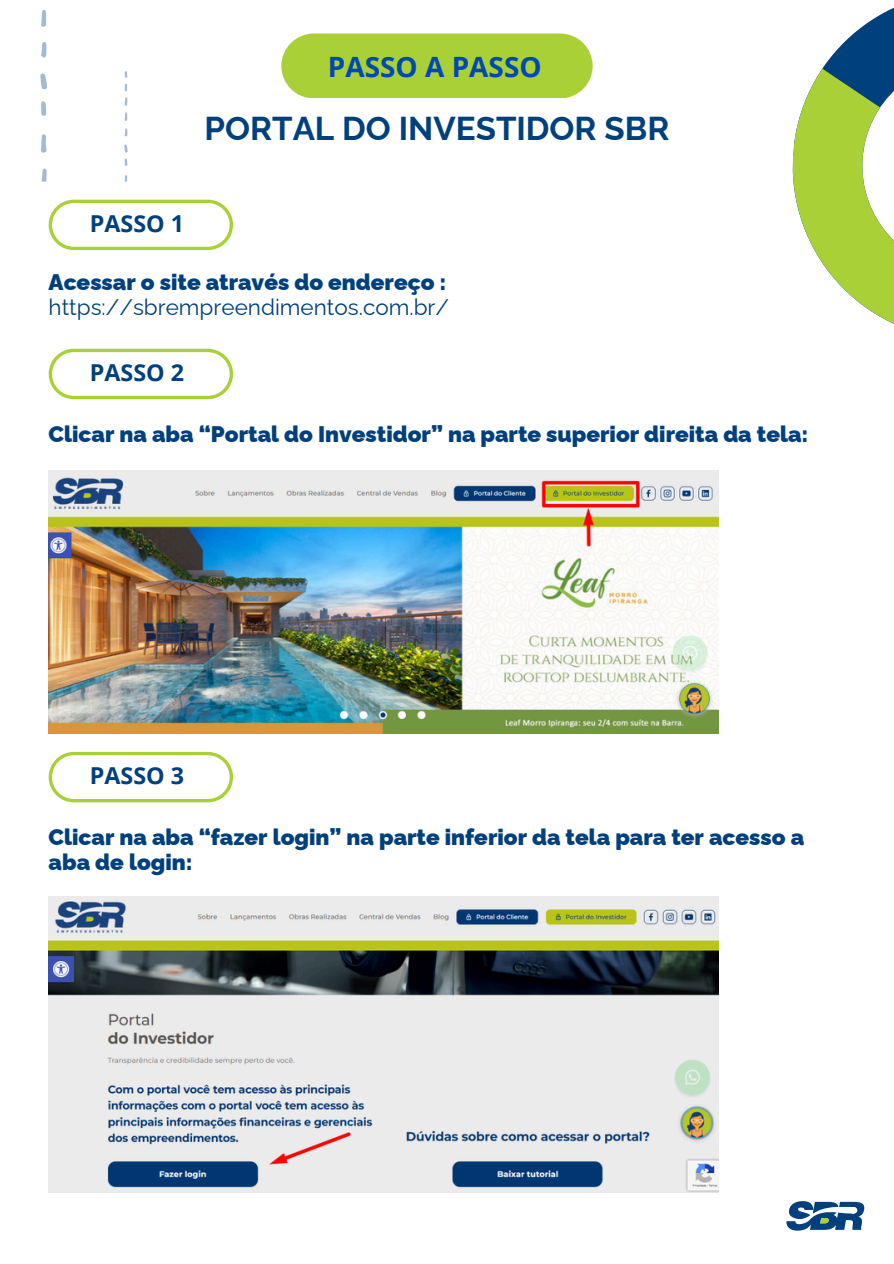
<style>
.page{position:relative;width:894px;height:1264px;background:#fff}
.page>*{position:absolute;margin:0;border:0;box-sizing:border-box;transform-origin:0 0}
.t1{font:700 33px "Raleway";color:#00407c}
.t2{font:700 27.9px "Open Sans";color:#004aad}
.t3{font:700 23.25px "Open Sans";color:#00407c}
.t4{font:900 22.5px/24.8px "Raleway";color:#00407c}
.t5{font:22.5px/24.8px "Raleway";color:#00407c}
.s1{font-weight:900}
</style>
<div class="page">
<div style="left:281px;top:33px;width:311px;height:65px;background:#aad037"></div>
<svg style="left:786px;top:1201px;width:78px;height:29px"></svg>
<div style="left:849px;top:1207px;width:8px;height:6px;background:#fff;border-radius:50%"></div>
<svg style="left:125px;top:175px;width:2px;height:6px"></svg>
<svg style="left:125px;top:112px;width:2px;height:9px"></svg>
<svg style="left:124px;top:97px;width:3px;height:9px"></svg>
<svg style="left:125px;top:128px;width:2px;height:9px"></svg>
<svg style="left:124px;top:144px;width:4px;height:22px"></svg>
<svg style="left:125px;top:84px;width:2px;height:7px"></svg>
<svg style="left:125px;top:71px;width:2px;height:7px"></svg>
<svg style="left:41px;top:168px;width:6px;height:13px"></svg>
<svg style="left:41px;top:134px;width:5px;height:19px"></svg>
<svg style="left:41px;top:10px;width:5px;height:17px"></svg>
<svg style="left:41px;top:42px;width:5px;height:16px"></svg>
<svg style="left:40px;top:73px;width:7px;height:43px"></svg>
<svg style="left:792px;top:8px;width:101px;height:316px"></svg>
<svg style="left:49px;top:200px;width:184px;height:50px"></svg>
<svg style="left:49px;top:349px;width:184px;height:50px"></svg>
<img style="left:49px;top:470px;width:669px;height:263px">
<svg style="left:49px;top:752px;width:184px;height:50px"></svg>
<img style="left:49px;top:896px;width:669px;height:296px">
<h2 class="t2" style="left:328px;top:47px;width:215px">PASSO A PASSO</h2>
<p class="t1" style="left:204px;top:108px;width:466px">PORTAL DO INVESTIDOR SBR</p>
<h1 class="t3" style="left:90px;top:207px;width:96px">PASSO 1</h1>
<h3 class="t5" style="left:49px;top:269px;width:402px"><span class="s1">Acessar o site através do endereço : </span>https://sbrempreendimentos.com.br/</h3>
<h3 class="t3" style="left:90px;top:356px;width:96px">PASSO 2</h3>
<p class="t4" style="left:49px;top:421px;width:761px">Clicar na aba “Portal do Investidor” na parte superior direita da tela:</p>
<p class="t3" style="left:90px;top:759px;width:96px">PASSO 3</p>
<h4 class="t4" style="left:49px;top:824px;width:756px">Clicar na aba “fazer login” na parte inferior da tela para ter acesso a aba de login:</h4>
</div>
